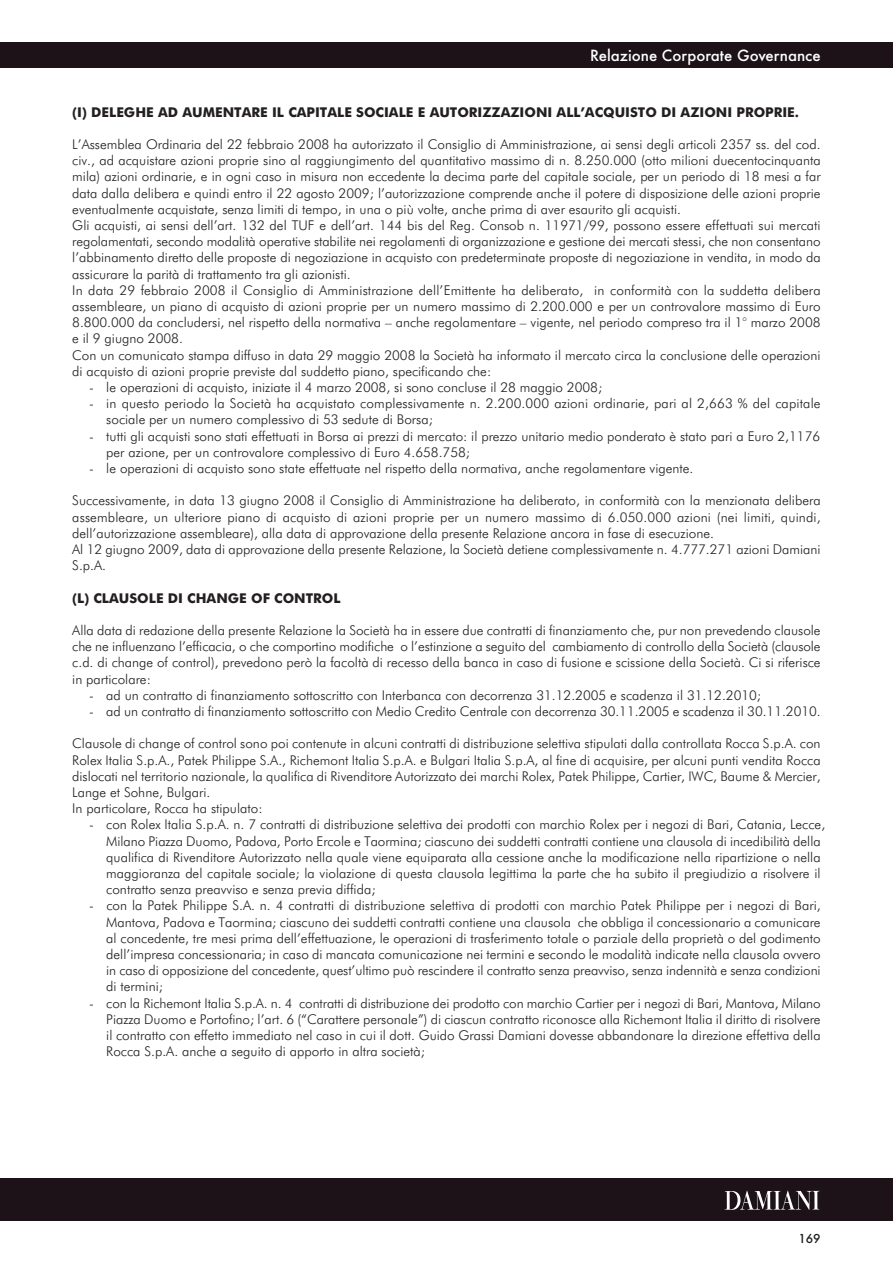
<style>
.page{position:relative;width:893px;height:1263px;background:#fff}
.page>*{position:absolute;margin:0;border:0;box-sizing:border-box;transform-origin:0 0}
.t1{font:500 15px "Futura";color:#fff}
.t2{font:300 13.5px/16.2px "Futura BT";color:#231f20}
.t3{font:700 13.5px "Futura BT";color:#231f20}
.t4{font:500 12px "Futura";color:#231f20}
</style>
<div class="page">
<div style="left:0;top:43px;width:893px;height:25px;background:#1c1218"></div>
<div style="left:0;top:1178px;width:893px;height:42px;background:#1c1218"></div>
<svg style="left:725px;top:1190px;width:94px;height:20px"></svg>
<p class="t1" style="left:590px;top:47px;width:232px">Relazione Corporate Governance</p>
<p class="t3" style="left:72px;top:106px;width:728px">(I) DELEGHE AD AUMENTARE IL CAPITALE SOCIALE E AUTORIZZAZIONI ALL’ACQUISTO DI AZIONI PROPRIE.</p>
<p class="t2" style="left:72px;top:137px;width:750px">L’Assemblea Ordinaria del 22 febbraio 2008 ha autorizzato il Consiglio di Amministrazione, ai sensi degli articoli 2357 ss. del cod. civ., ad acquistare azioni proprie sino al raggiungimento del quantitativo massimo di n. 8.250.000 (otto milioni duecentocinquanta mila) azioni ordinarie, e in ogni caso in misura non eccedente la decima parte del capitale sociale, per un periodo di 18 mesi a far data dalla delibera e quindi entro il 22 agosto 2009; l’autorizzazione comprende anche il potere di disposizione delle azioni proprie eventualmente acquistate, senza limiti di tempo, in una o più volte, anche prima di aver esaurito gli acquisti.<br>Gli acquisti, ai sensi dell’art. 132 del TUF e dell’art. 144 bis del Reg. Consob n. 11971/99, possono essere effettuati sui mercati regolamentati, secondo modalità operative stabilite nei regolamenti di organizzazione e gestione dei mercati stessi, che non consentano l’abbinamento diretto delle proposte di negoziazione in acquisto con predeterminate proposte di negoziazione in vendita, in modo da assicurare la parità di trattamento tra gli azionisti.<br>In data 29 febbraio 2008 il Consiglio di Amministrazione dell’Emittente ha deliberato, in conformità con la suddetta delibera assembleare, un piano di acquisto di azioni proprie per un numero massimo di 2.200.000 e per un controvalore massimo di Euro 8.800.000 da concludersi, nel rispetto della normativa – anche regolamentare – vigente, nel periodo compreso tra il 1° marzo 2008 e il 9 giugno 2008.<br>Con un comunicato stampa diffuso in data 29 maggio 2008 la Società ha informato il mercato circa la conclusione delle operazioni di acquisto di azioni proprie previste dal suddetto piano, specificando che:</p>
<p class="t2" style="left:89px;top:380px;width:514px">- le operazioni di acquisto, iniziate il 4 marzo 2008, si sono concluse il 28 maggio 2008;</p>
<p class="t2" style="left:106px;top:396px;width:716px;text-indent:-17px">- in questo periodo la Società ha acquistato complessivamente n. 2.200.000 azioni ordinarie, pari al 2,663 % del capitale sociale per un numero complessivo di 53 sedute di Borsa;</p>
<p class="t2" style="left:106px;top:429px;width:715px;text-indent:-17px">- tutti gli acquisti sono stati effettuati in Borsa ai prezzi di mercato: il prezzo unitario medio ponderato è stato pari a Euro 2,1176 per azione, per un controvalore complessivo di Euro 4.658.758;</p>
<p class="t2" style="left:89px;top:461px;width:606px">- le operazioni di acquisto sono state effettuate nel rispetto della normativa, anche regolamentare vigente.</p>
<p class="t2" style="left:72px;top:494px;width:750px">Successivamente, in data 13 giugno 2008 il Consiglio di Amministrazione ha deliberato, in conformità con la menzionata delibera assembleare, un ulteriore piano di acquisto di azioni proprie per un numero massimo di 6.050.000 azioni (nei limiti, quindi, dell’autorizzazione assembleare), alla data di approvazione della presente Relazione ancora in fase di esecuzione.<br>Al 12 giugno 2009, data di approvazione della presente Relazione, la Società detiene complessivamente n. 4.777.271 azioni Damiani S.p.A.</p>
<p class="t3" style="left:72px;top:592px;width:270px">(L) CLAUSOLE DI CHANGE OF CONTROL</p>
<p class="t2" style="left:72px;top:623px;width:750px;text-align:justify">Alla data di redazione della presente Relazione la Società ha in essere due contratti di finanziamento che, pur non prevedendo clausole che ne influenzano l’efficacia, o che comportino modifiche o l’estinzione a seguito del cambiamento di controllo della Società (clausole c.d. di change of control), prevedono però la facoltà di recesso della banca in caso di fusione e scissione della Società. Ci si riferisce in particolare:</p>
<p class="t2" style="left:89px;top:688px;width:673px">- ad un contratto di finanziamento sottoscritto con Interbanca con decorrenza 31.12.2005 e scadenza il 31.12.2010;</p>
<p class="t2" style="left:89px;top:704px;width:733px">- ad un contratto di finanziamento sottoscritto con Medio Credito Centrale con decorrenza 30.11.2005 e scadenza il 30.11.2010.</p>
<p class="t2" style="left:72px;top:737px;width:750px">Clausole di change of control sono poi contenute in alcuni contratti di distribuzione selettiva stipulati dalla controllata Rocca S.p.A. con Rolex Italia S.p.A., Patek Philippe S.A., Richemont Italia S.p.A. e Bulgari Italia S.p.A, al fine di acquisire, per alcuni punti vendita Rocca dislocati nel territorio nazionale, la qualifica di Rivenditore Autorizzato dei marchi Rolex, Patek Philippe, Cartier, IWC, Baume &amp; Mercier, Lange et Sohne, Bulgari.<br>In particolare, Rocca ha stipulato:</p>
<p class="t2" style="left:106px;top:818px;width:720px;text-indent:-17px">- con Rolex Italia S.p.A. n. 7 contratti di distribuzione selettiva dei prodotti con marchio Rolex per i negozi di Bari, Catania, Lecce, Milano Piazza Duomo, Padova, Porto Ercole e Taormina; ciascuno dei suddetti contratti contiene una clausola di incedibilità della qualifica di Rivenditore Autorizzato nella quale viene equiparata alla cessione anche la modificazione nella ripartizione o nella maggioranza del capitale sociale; la violazione di questa clausola legittima la parte che ha subito il pregiudizio a risolvere il contratto senza preavviso e senza previa diffida;</p>
<p class="t2" style="left:106px;top:899px;width:716px;text-align:justify;text-indent:-17px">- con la Patek Philippe S.A. n. 4 contratti di distribuzione selettiva di prodotti con marchio Patek Philippe per i negozi di Bari, Mantova, Padova e Taormina; ciascuno dei suddetti contratti contiene una clausola che obbliga il concessionario a comunicare al concedente, tre mesi prima dell’effettuazione, le operazioni di trasferimento totale o parziale della proprietà o del godimento dell’impresa concessionaria; in caso di mancata comunicazione nei termini e secondo le modalità indicate nella clausola ovvero in caso di opposizione del concedente, quest’ultimo può rescindere il contratto senza preavviso, senza indennità e senza condizioni di termini;</p>
<p class="t2" style="left:106px;top:996px;width:716px;text-align:justify;text-indent:-17px">- con la Richemont Italia S.p.A. n. 4 contratti di distribuzione dei prodotto con marchio Cartier per i negozi di Bari, Mantova, Milano Piazza Duomo e Portofino; l’art. 6 (“Carattere personale”) di ciascun contratto riconosce alla Richemont Italia il diritto di risolvere il contratto con effetto immediato nel caso in cui il dott. Guido Grassi Damiani dovesse abbandonare la direzione effettiva della Rocca S.p.A. anche a seguito di apporto in altra società;</p>
<p class="t4" style="left:798px;top:1232px;width:24px">169</p>
</div>
